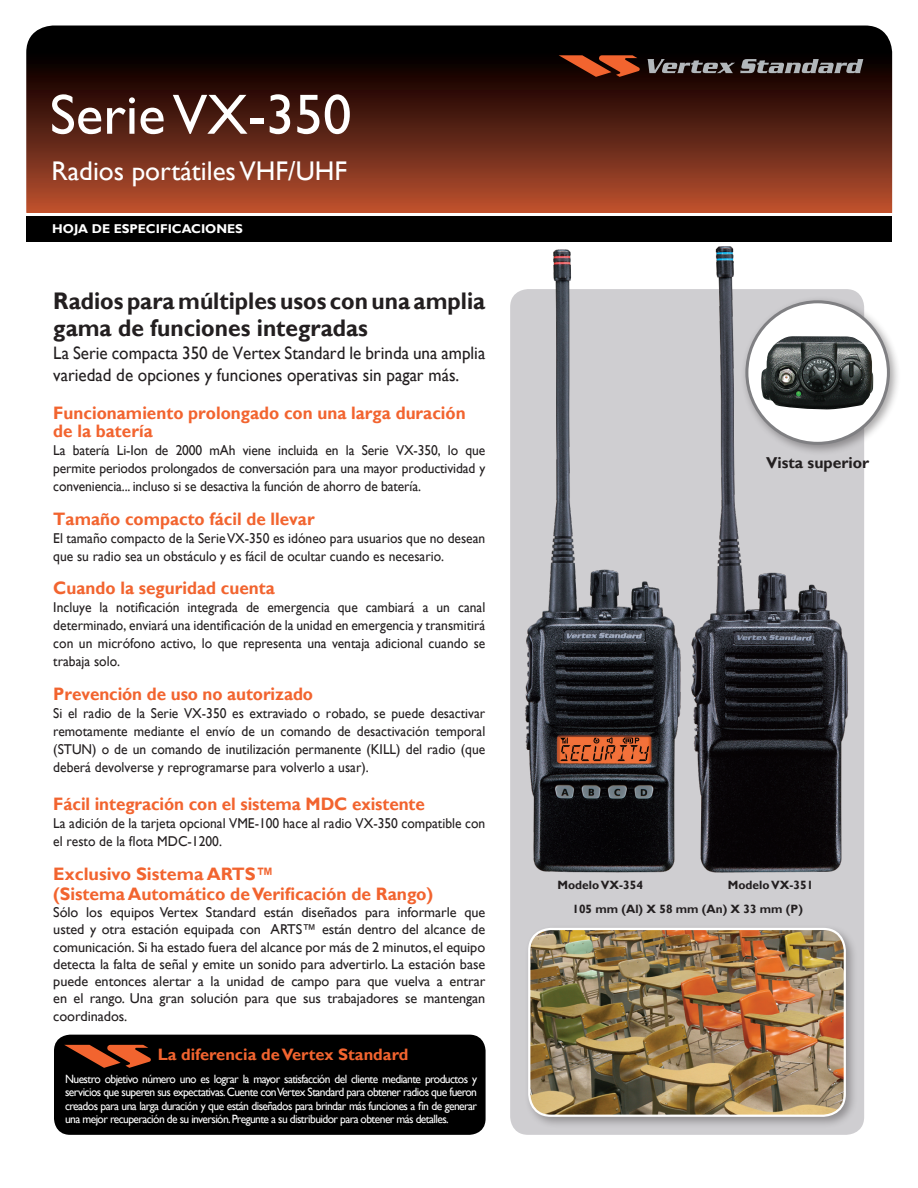
<style>
.page{position:relative;width:918px;height:1188px;background:#fff}
.page>*{position:absolute;margin:0;border:0;box-sizing:border-box;transform-origin:0 0}
.Product_name{font:57px "Gill Sans";color:#fff}
.Product_name-2{font:27px "Gill Sans";color:#fff}
.Body_Heading_1{font:700 24px/27px "Gill Sans";color:#231f20;scale:.95 1}
.Body_Heading_1-2{font:700 18px/18px "Gill Sans";color:#f2642f;scale:.95 1}
.Body_copy{font:18px/22.5px "Gill Sans";color:#231f20;scale:.95 1}
.Body_Heading_1-3{font:700 18px "Gill Sans";color:#f2642f}
.Body_Heading_1-4{font:700 16.5px "Gill Sans";color:#f2642f}
.Body_copy-2{font:700 15.75px "Gill Sans";color:#231f20}
.Body_copy-3{font:14.25px/18px "Gill Sans";color:#231f20;text-align:justify;scale:.95 1}
.Body_copy-4{font:14.25px/17.2px "Gill Sans";color:#231f20;text-align:justify}
.Data_sheet_header{font:700 12.75px "Gill Sans";color:#fff}
.Body_copy-5{font:12px/13.5px "Gill Sans";letter-spacing:-.05em;color:#fff;text-align:justify;scale:.96 1}
.Data_sheet_header-2{font:700 12px "Gill Sans";color:#231f20}
</style>
<div class="page">
<div style="left:510px;top:289px;width:354px;height:846px;background:#cfced1;border-radius:18px"></div>
<svg style="left:26px;top:26px;width:866px;height:187px;background:#512013"></svg>
<svg style="left:647px;top:59px;width:216px;height:14px;background:#5e5c5d"></svg>
<svg style="left:559px;top:55px;width:82px;height:22px;background:#863518"></svg>
<div style="left:26px;top:215px;width:866px;height:27px;background:#000"></div>
<hr style="left:14px;top:213px;width:901px;height:3px;background:#fff">
<div style="left:524px;top:924px;width:335px;height:205px;background:#231f20;opacity:.35"></div>
<img style="left:529px;top:929px;width:316px;height:187px">
<div style="left:528px;top:928px;width:318px;height:189px;border:2px solid #fff;border-radius:22px"></div>
<div style="left:740px;top:295px;width:161px;height:161px;background:#231f20;opacity:.4"></div>
<div style="left:747px;top:302px;width:141px;height:141px;background:#fff;border-radius:50%"></div>
<img style="left:854px;top:337px;width:20px;height:70px">
<img style="left:520px;top:246px;width:334px;height:627px">
<div style="left:54px;top:1035px;width:432px;height:100px;background:#000;border-radius:16px"></div>
<svg style="left:64px;top:1045px;width:87px;height:23px"></svg>
<p class="Product_name" style="left:50px;top:81px;width:303px">Serie VX-350</p>
<p class="Product_name-2" style="left:51px;top:155px;width:297px">Radios portátiles VHF/UHF</p>
<p class="Data_sheet_header" style="left:52px;top:221px;width:192px">Hoja de ESPECIFICACIONES</p>
<p class="Body_Heading_1" style="left:53px;top:289px;width:456px">Radios para múltiples usos con una amplia gama de funciones integradas</p>
<p class="Body_copy" style="left:53px;top:342px;width:456px">La Serie compacta 350 de Vertex Standard le brinda una amplia variedad de opciones y funciones operativas sin pagar más.</p>
<p class="Body_Heading_1-2" style="left:53px;top:404px;width:436px">Funcionamiento prolongado con una larga duración de la batería</p>
<p class="Body_copy-3" style="left:53px;top:441px;width:456px">La batería Li-Ion de 2000 mAh viene incluida en la Serie VX-350, lo que permite periodos prolongados de conversación para una mayor productividad y conveniencia... incluso si se desactiva la función de ahorro de batería.</p>
<p class="Body_Heading_1-2" style="left:53px;top:510px;width:277px">Tamaño compacto fácil de llevar</p>
<p class="Body_copy-3" style="left:53px;top:529px;width:456px">El tamaño compacto de la Serie VX-350 es idóneo para usuarios que no desean que su radio sea un obstáculo y es fácil de ocultar cuando es necesario.</p>
<p class="Body_Heading_1-2" style="left:53px;top:580px;width:235px">Cuando la seguridad cuenta</p>
<p class="Body_copy-3" style="left:53px;top:599px;width:456px">Incluye la notificación integrada de emergencia que cambiará a un canal determinado, enviará una identificación de la unidad en emergencia y transmitirá con un micrófono activo, lo que representa una ventaja adicional cuando se trabaja solo.</p>
<p class="Body_Heading_1-2" style="left:53px;top:686px;width:275px">Prevención de uso no autorizado</p>
<p class="Body_copy-3" style="left:53px;top:705px;width:456px">Si el radio de la Serie VX-350 es extraviado o robado, se puede desactivar remotamente mediante el envío de un comando de desactivación temporal (STUN) o de un comando de inutilización permanente (KILL) del radio (que deberá devolverse y reprogramarse para volverlo a usar).</p>
<p class="Body_Heading_1-2" style="left:53px;top:795px;width:393px">Fácil integración con el sistema MDC existente</p>
<p class="Body_copy-3" style="left:53px;top:814px;width:456px">La adición de la tarjeta opcional VME-100 hace al radio VX-350 compatible con el resto de la flota MDC-1200.</p>
<p class="Body_Heading_1-3" style="left:53px;top:864px;width:222px">Exclusivo Sistema ARTS™</p>
<p class="Body_Heading_1-3" style="left:53px;top:883px;width:381px">(Sistema Automático de Verificación de Rango)</p>
<p class="Body_copy-4" style="left:53px;top:904px;width:434px">Sólo los equipos Vertex Standard están diseñados para informarle que usted y otra estación equipada con ARTS™ están dentro del alcance de comunicación. Si ha estado fuera del alcance por más de 2 minutos, el equipo detecta la falta de señal y emite un sonido para advertirlo. La estación base puede entonces alertar a la unidad de campo para que vuelva a entrar en el rango. Una gran solución para que sus trabajadores se mantengan coordinados.</p>
<p class="Body_Heading_1-4" style="left:158px;top:1044px;width:252px">La diferencia de Vertex Standard</p>
<p class="Body_copy-5" style="left:65px;top:1072px;width:431px">Nuestro objetivo número uno es lograr la mayor satisfacción del cliente mediante productos y servicios que superen sus expectativas. Cuente con Vertex Standard para obtener radios que fueron creados para una larga duración y que están diseñados para brindar más funciones a fin de generar una mejor recuperación de su inversión. Pregunte a su distribuidor para obtener más detalles.</p>
<p class="Body_copy-2" style="left:766px;top:453px;width:105px">Vista superior</p>
<p class="Data_sheet_header-2" style="left:558px;top:878px;width:87px">Modelo VX-354</p>
<p class="Data_sheet_header-2" style="left:728px;top:878px;width:87px">Modelo VX-351</p>
<p class="Data_sheet_header-2" style="left:573px;top:902px;width:232px">105 mm (Al) x 58 mm (An) x 33 mm (P)</p>
</div>
